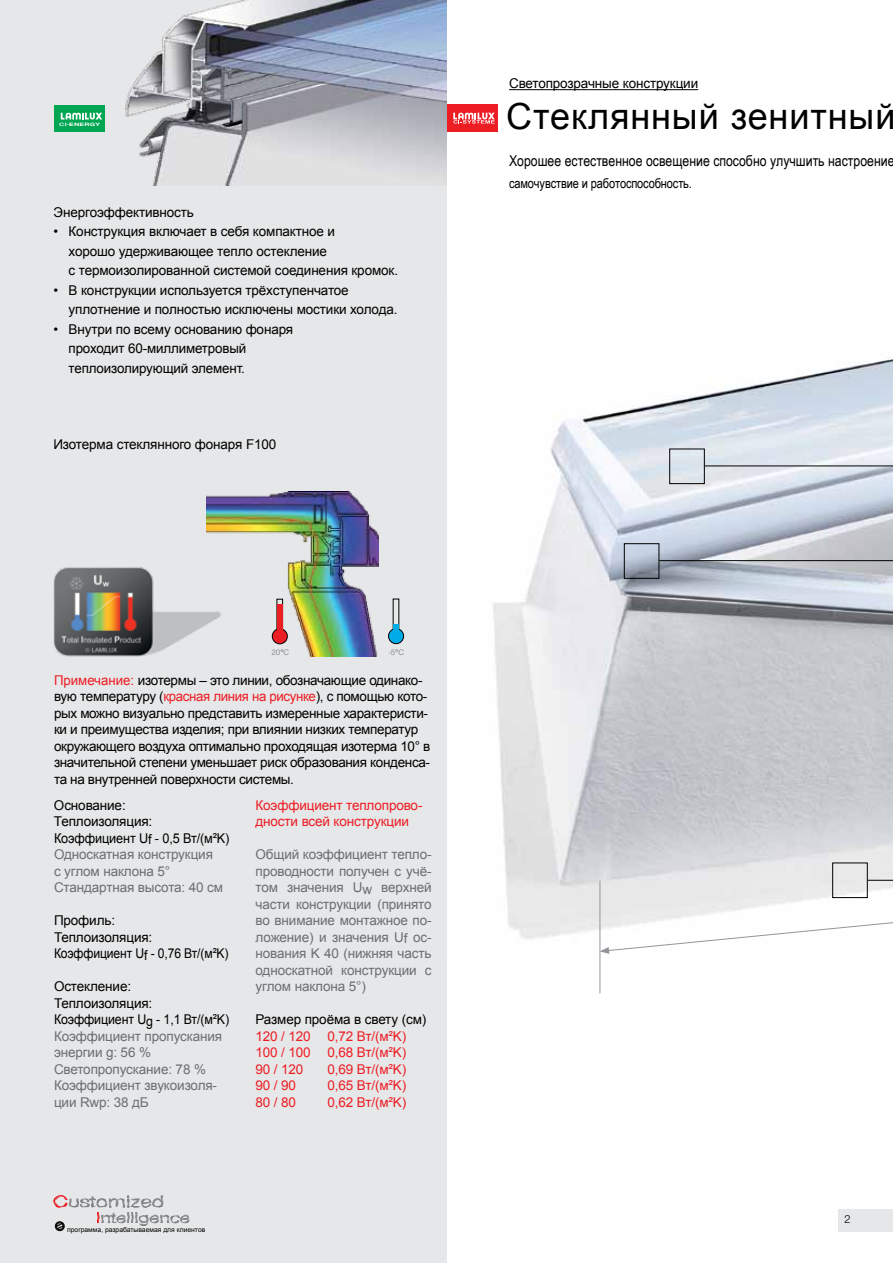
<style>
.page{position:relative;width:893px;height:1263px;background:#fff}
.page>*{position:absolute;margin:0;border:0;box-sizing:border-box;transform-origin:0 0}
.t1{font:36px "Arial";letter-spacing:.025em;color:#000}
.t2{font:16.95px "Nimbus Sans Novus T";color:#808285;scale:1.31 1}
.t3{font:15.15px "Nimbus Sans Novus T";color:#808285;scale:1.31 1}
.t4{font:15px "Arial Narrow";color:#000}
.t5{font:13.5px/16.5px "Arial";letter-spacing:-.01em;color:#000}
.t6{font:13.5px/16.5px "Arial";letter-spacing:-.01em;color:#6d6e71}
.t7{font:13.5px/16.5px "Arial";letter-spacing:-.01em;color:#ed1d24}
.t8{font:13.5px "Arial Narrow";letter-spacing:-.01em;color:#000}
.t9{font:12px "Nimbus Sans Novus T";color:#000}
.t10{font:8.25px "Nimbus Sans Novus T";color:#6d6e71}
.t11{font:6.75px "Arial";color:#000}
.t12{font:700 4.95px "Nimbus Sans Novus T";letter-spacing:.03em;color:#fff;scale:1.53 1}
.s1{font-weight:600}
.s2{color:#ed1d24}
</style>
<div class="page">
<div style="left:432px;top:104px;width:66px;height:27px;background:#ed1d24"></div>
<svg style="left:453px;top:113px;width:42px;height:11px"></svg>
<img style="left:446px;top:292px;width:447px;height:666px">
<hr style="left:600px;top:881px;width:1px;height:112px;background:#939598">
<div style="left:0;top:0;width:446px;height:1263px;background:#e6e7e8"></div>
<svg style="left:54px;top:1195px;width:136px;height:36px"></svg>
<div style="left:839px;top:1209px;width:54px;height:22px;background:#e6e7e8"></div>
<svg style="left:388px;top:624px;width:16px;height:20px"></svg>
<hr style="left:705px;top:465px;width:188px;height:1px;background:#000">
<div style="left:669px;top:449px;width:36px;height:35px;border:1px solid #000"></div>
<hr style="left:659px;top:560px;width:234px;height:1px;background:#000">
<div style="left:624px;top:543px;width:35px;height:36px;border:1px solid #000"></div>
<div style="left:54px;top:106px;width:51px;height:26px;background:#00a651"></div>
<svg style="left:61px;top:113px;width:41px;height:6px"></svg>
<img style="left:206px;top:492px;width:173px;height:164px">
<svg style="left:868px;top:880px;width:25px;height:1px"></svg>
<div style="left:832px;top:862px;width:36px;height:36px;border:1px solid #000"></div>
<img style="left:125px;top:0;width:321px;height:185px">
<svg style="left:600px;top:889px;width:293px;height:65px"></svg>
<hr style="left:509px;top:89px;width:189px;height:1px;background:#000">
<img style="left:53px;top:563px;width:170px;height:94px">
<p class="t12" style="left:59px;top:121px;width:28px"><span class="s1">CI-</span>ENERGY</p>
<p class="t5" style="left:54px;top:204px;width:142px">Энергоэффективность</p>
<p class="t5" style="left:69px;top:222px;width:331px;line-height:19.5px;text-indent:-15px">• Конструкция включает в себя компактное и<br>хорошо удерживающее тепло остекление<br>с термоизолированной системой соединения кромок.</p>
<p class="t5" style="left:69px;top:280px;width:330px;line-height:19.5px;text-indent:-15px">• В конструкции используется трёхступенчатое уплотнение и полностью исключены мостики холода.</p>
<p class="t5" style="left:69px;top:319px;width:226px;line-height:19.5px;text-indent:-15px">• Внутри по всему основанию фонаря проходит 60-миллиметровый теплоизолирующий элемент.</p>
<p class="t5" style="left:53px;top:436px;width:224px">Изотерма стеклянного фонаря F100</p>
<p class="t5" style="left:509px;top:75px;width:191px">Светопрозрачные конструкции</p>
<h1 class="t1" style="left:506px;top:93px;width:391px">Стеклянный зенитный</h1>
<p class="t4" style="left:509px;top:149px;width:387px">Хорошее естественное освещение способно улучшить настроение</p>
<p class="t8" style="left:509px;top:174px;width:184px">самочувствие и работоспособность.</p>
<p class="t10" style="left:272px;top:647px;width:19px">20°C</p>
<p class="t10" style="left:389px;top:647px;width:16px">-5°C</p>
<p class="t5" style="left:54px;top:672px;width:378px"><span class="s2">П римечание:</span> изотермы – это линии, обозначающие одинако&shy;вую температуру (<span class="s2">красная линия на рисунке</span>), с помощью кото&shy;рых можно визуально представить измеренные характеристи&shy;ки и преимущества изделия; при влиянии низких температур окружающего воздуха оптимально проходящая изотерма 10° в значительной степени уменьшает риск образования конденса&shy;та на внутренней поверхности системы.</p>
<p class="t5" style="left:54px;top:797px;width:177px">Основание:<br>Теплоизоляция:<br>Коэффициент Uf - 0,5 Вт/(м²K)</p>
<p class="t6" style="left:54px;top:846px;width:171px">Односкатная конструкция с углом наклона 5°<br>Стандартная высота: 40 см</p>
<p class="t5" style="left:54px;top:912px;width:176px">профиль:<br>Теплоизоляция:<br>Коэффициент Uf - 0,76 Вт/(м²K)</p>
<p class="t5" style="left:54px;top:978px;width:177px">Остекление:<br>Теплоизоляция:<br>Коэффициент Ug - 1,1 Вт/(м²K)</p>
<p class="t6" style="left:54px;top:1028px;width:170px">Коэффициент пропускания энергии g: 56 %<br>Светопропускание: 78 %<br>Коэффициент звукоизоля&shy;ции Rwp: 38 дБ</p>
<p class="t7" style="left:256px;top:797px;width:168px">Коэффициент теплопрово&shy;дности всей конструкции</p>
<p class="t6" style="left:256px;top:846px;width:178px;text-align:justify">Общий коэффициент тепло&shy;проводности получен с учё&shy;том значения Uw верхней части конструкции (принято во внимание монтажное по&shy;ложение) и значения Uf ос&shy;нования K 40 (нижняя часть односкатной конструкции с углом наклона 5°)</p>
<p class="t5" style="left:256px;top:1011px;width:172px">Размер проёма в свету (см)</p>
<p class="t7" style="left:256px;top:1028px;width:152px;text-align:justify">120 / 120 0,72 Вт/(м²K)<br>100 / 100 0,68 Вт/(м²K)<br>90 / 120</p>
<p class="t7" style="left:328px;top:1061px;width:80px">0,69 Вт/(м²K)</p>
<p class="t7" style="left:256px;top:1077px;width:42px">90 / 90</p>
<p class="t7" style="left:328px;top:1077px;width:80px">0,65 Вт/(м²K)</p>
<p class="t7" style="left:256px;top:1094px;width:42px">80 / 80</p>
<p class="t7" style="left:328px;top:1094px;width:80px">0,62 Вт/(м²K)</p>
<p class="t2" style="left:53px;top:1192px;width:86px"><span class="s2">C</span>ustomized</p>
<p class="t3" style="left:96px;top:1209px;width:73px"><span class="s2">I</span>ntelligence</p>
<p class="t11" style="left:67px;top:1225px;width:140px">программа, разрабатываемая для клиентов</p>
<p class="t9" style="left:844px;top:1212px;width:8px">2</p>
</div>
